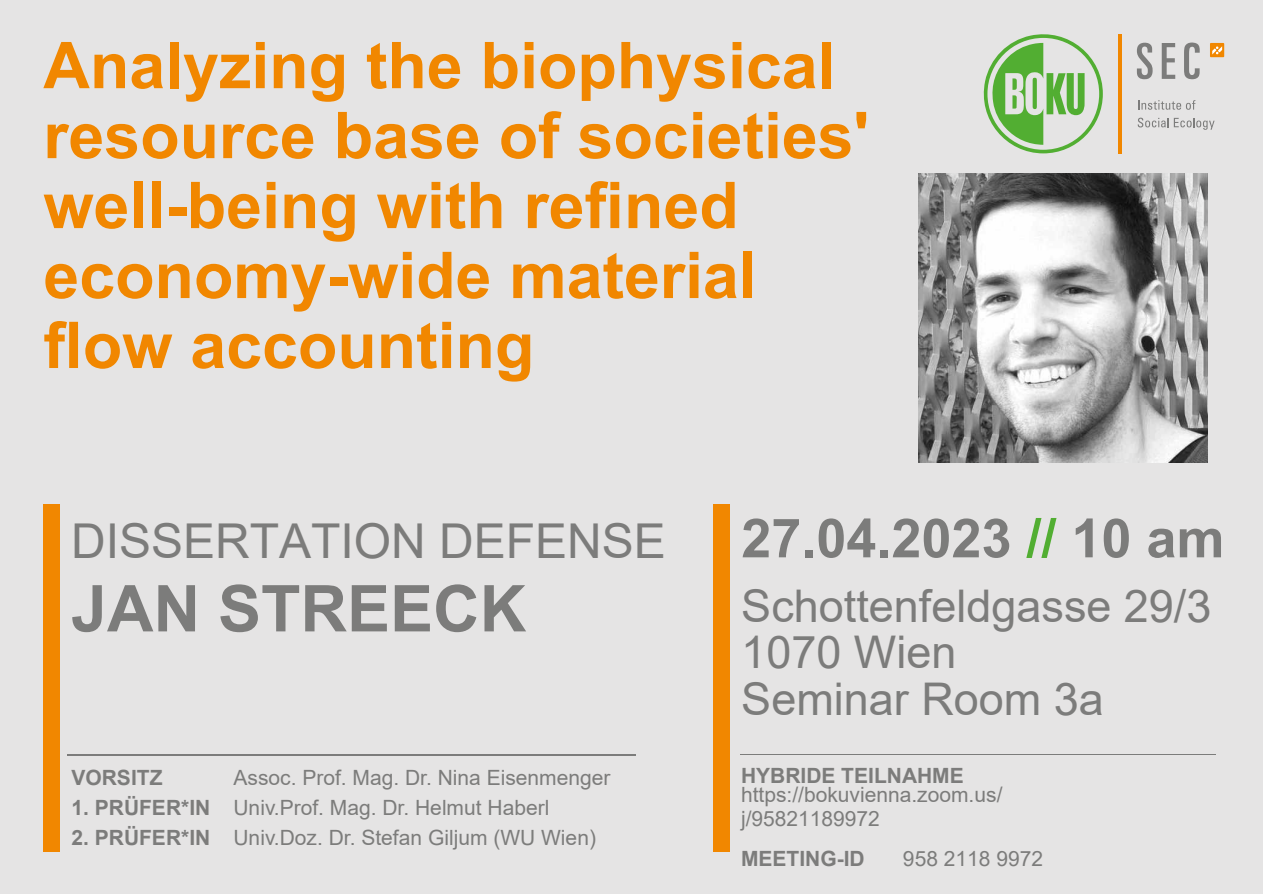
<style>
.page{position:relative;width:1263px;height:894px;background:#fff}
.page>*{position:absolute;margin:0;border:0;box-sizing:border-box;transform-origin:0 0}
.t1{font:700 64.5px/69.9px "Arial";color:#f18700}
.t2{font:700 64.5px "Arial";color:#7c7c7b}
.t3{font:700 54px "Arial";color:#7c7c7b}
.t4{font:48px "Arial";color:#7c7c7b}
.t5{font:45px/46.5px "Arial";color:#7c7c7b}
.t6{font:21px/24.2px "Arial";color:#7c7c7b}
.t7{font:700 21px "Arial";color:#7c7c7b}
.s1{font-weight:700}
.s2{color:#52ae32}
</style>
<div class="page">
<div style="left:0;top:0;width:1263px;height:893px;background:#e5e4e4"></div>
<svg style="left:984px;top:34px;width:119px;height:119px"></svg>
<svg style="left:1138px;top:100px;width:57px;height:10px"></svg>
<svg style="left:1138px;top:118px;width:76px;height:12px"></svg>
<hr style="left:1118px;top:34px;width:4px;height:119px;background:#f18700">
<svg style="left:1137px;top:43px;width:16px;height:36px"></svg>
<svg style="left:1162px;top:43px;width:13px;height:36px"></svg>
<svg style="left:1184px;top:43px;width:16px;height:36px"></svg>
<div style="left:1210px;top:43px;width:14px;height:14px;background:#f18700"></div>
<svg style="left:1212px;top:46px;width:10px;height:8px"></svg>
<div style="left:44px;top:503px;width:16px;height:348px;background:#f18700"></div>
<div style="left:713px;top:503px;width:17px;height:348px;background:#f18700"></div>
<hr style="left:68px;top:753px;width:568px;height:1px;background:#7c7c7b">
<hr style="left:740px;top:753px;width:476px;height:1px;background:#7c7c7b">
<img style="left:919px;top:174px;width:289px;height:289px">
<h1 class="t1" style="left:43px;top:36px;width:827px">Analyzing the biophysical resource base of societies' well-being with refined economy-wide material flow accounting</h1>
<h3 class="t4" style="left:71px;top:507px;width:596px">DISSERTATION DEFENSE</h3>
<h1 class="t2" style="left:71px;top:584px;width:457px">JAN STREECK</h1>
<p class="t7" style="left:71px;top:769px;width:93px">VORSITZ</p>
<p class="t6" style="left:233px;top:767px;width:378px">Assoc. Prof. Mag. Dr. Nina Eisenmenger</p>
<p class="t6" style="left:71px;top:797px;width:479px"><span class="s1">1. PRÜFER*IN</span> Univ.Prof. Mag. Dr. Helmut Haberl</p>
<p class="t6" style="left:71px;top:827px;width:526px"><span class="s1">2. PRÜFER*IN</span> Univ.Doz. Dr. Stefan Giljum (WU Wien)</p>
<h2 class="t3" style="left:741px;top:517px;width:485px">27.04.2023 <span class="s2">//</span> 10 am</h2>
<h3 class="t5" style="left:741px;top:586px;width:472px">Schottenfeldgasse 29/3<br>1070 Wien<br>Seminar Room 3a</h3>
<p class="t7" style="left:741px;top:767px;width:224px">HYBRIDE TEILNAHME</p>
<p class="t6" style="left:741px;top:782px;width:263px">https://bokuvienna.zoom.us/ j/95821189972</p>
<p class="t7" style="left:741px;top:850px;width:125px">MEETING-ID</p>
<p class="t6" style="left:903px;top:846px;width:142px">958 2118 9972</p>
</div>
